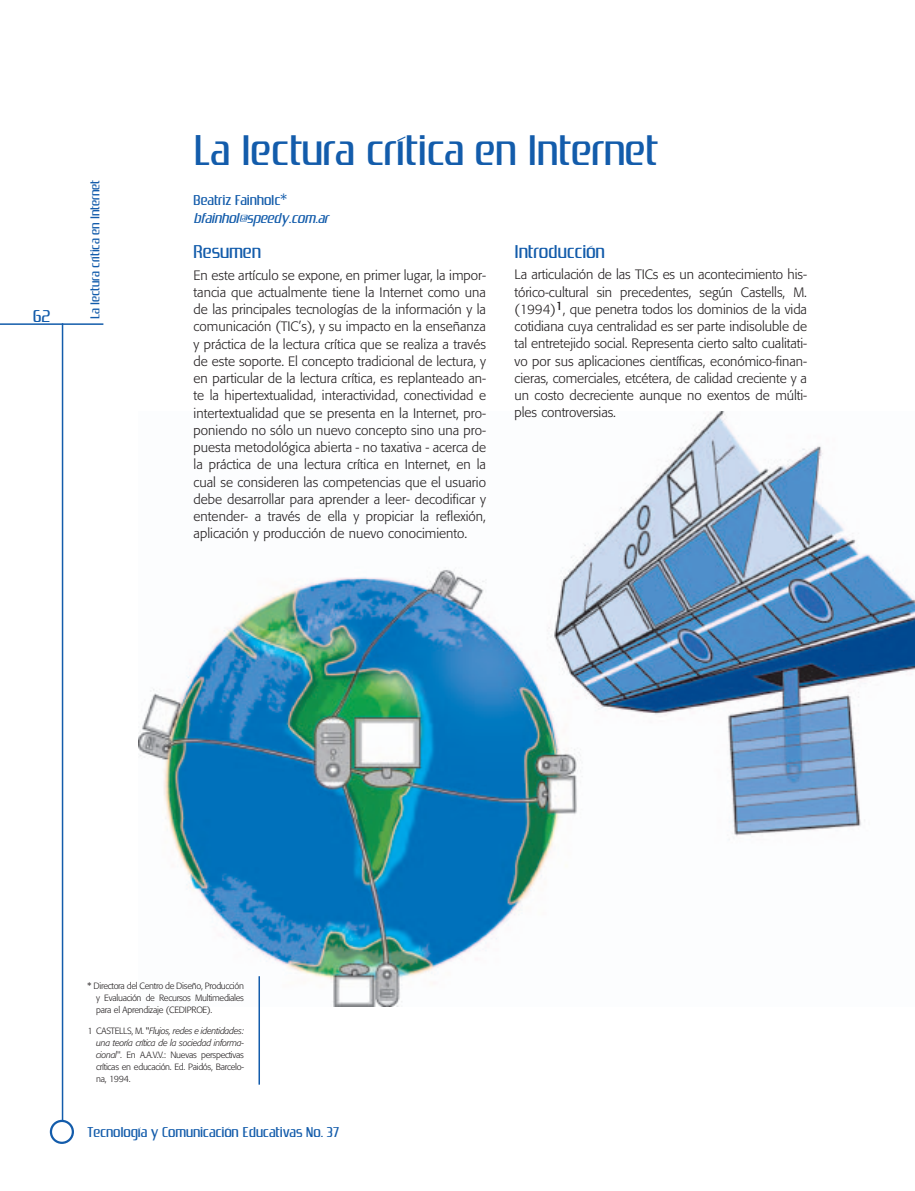
<style>
.page{position:relative;width:915px;height:1191px;background:#fff}
.page>*{position:absolute;margin:0;border:0;box-sizing:border-box;transform-origin:0 0}
.t1{font:45px "Zrnic";color:#135cab}
.t2{font:19.5px "Zrnic";color:#135cab}
.t3{font:18px "Zrnic";color:#135cab}
.t4{font:15px "Zrnic";color:#135cab}
.t5{font:italic 15px/18px "Zrnic";color:#135cab}
.t6{font:300 13.5px/17.2px "Formata";letter-spacing:-.005em;color:#231f20;text-align:justify}
.t7{font:13.5px "Zrnic";color:#135cab}
.t8{font:300 9px/12px "Formata";letter-spacing:-.03em;color:#231f20;text-align:justify}
.s1{font-style:normal}
.s2{font-family:"Formata";font-weight:300;font-style:normal}
.s3{font-weight:400}
.s4{font-style:italic}
</style>
<div class="page">
<img style="left:138px;top:412px;width:776px;height:595px">
<hr style="left:0;top:323px;width:103px;height:2px;background:#135cab">
<svg style="left:50px;top:1119px;width:24px;height:25px"></svg>
<hr style="left:62px;top:323px;width:1px;height:797px;background:#135cab">
<hr style="left:258px;top:976px;width:2px;height:108px;background:#135cab">
<h3 class="t3" style="left:33px;top:310px;width:19px">62</h3>
<p class="t7" style="left:91px;top:319px;width:141px;rotate:-90deg">La lectura crítica en Internet</p>
<h1 class="t1" style="left:193px;top:136px;width:466px">La lectura crítica en Internet</h1>
<p class="t5" style="left:193px;top:192px;width:139px"><span class="s1">Beatriz Fainholc</span><span class="s2">* </span>bfainhol@speedy.com.ar</p>
<h2 class="t2" style="left:193px;top:245px;width:69px">Resumen</h2>
<p class="t6" style="left:193px;top:267px;width:294px">En este artículo se expone, en primer lugar, la impor&shy;tancia que actualmente tiene la Internet como una de las principales tecnologías de la información y la comunicación (TIC’s), y su impacto en la enseñanza y práctica de la lectura crítica que se realiza a través de este soporte. El concepto tradicional de lectura, y en particular de la lectura crítica, es replanteado an&shy;te la hipertextualidad, interactividad, conectividad e intertextualidad que se presenta en la Internet, pro&shy;poniendo no sólo un nuevo concepto sino una pro&shy;puesta metodológica abierta - no taxativa - acerca de la práctica de una lectura crítica en Internet, en la cual se consideren las competencias que el usuario debe desarrollar para aprender a leer- decodificar y entender- a través de ella y propiciar la reflexión, aplicación y producción de nuevo conocimiento.</p>
<h2 class="t2" style="left:514px;top:245px;width:92px">Introducción</h2>
<p class="t6" style="left:514px;top:267px;width:294px">La articulación de las TICs es un acontecimiento his&shy;tórico-cultural sin precedentes, según Castells, M. (1994)<sup>1</sup>, que penetra todos los dominios de la vida cotidiana cuya centralidad es ser parte indisoluble de tal entretejido social. Representa cierto salto cualitati&shy;vo por sus aplicaciones científicas, económico-finan&shy;cieras, comerciales, etcétera, de calidad creciente y a un costo decreciente aunque no exentos de múlti&shy;ples controversias.</p>
<p class="t8" style="left:96px;top:981px;width:149px;text-indent:-9px">* Directora del Centro de Diseño, Producción y Evaluación de Recursos Multimediales para el Aprendizaje (CEDIPROE).</p>
<p class="t8" style="left:96px;top:1025px;width:149px;text-indent:-9px">1 CASTELLS, M. <span class="s3">"</span><span class="s4">Flujos, redes e identidades: una teoría crítica de la sociedad informa&shy;cional"</span>. En A.A.V.V.: Nuevas perspectivas críticas en educación. Ed. Paidós, Barcelo&shy;na, 1994.</p>
<p class="t4" style="left:87px;top:1126px;width:253px">Tecnología y Comunicación Educativas No. 37</p>
</div>
